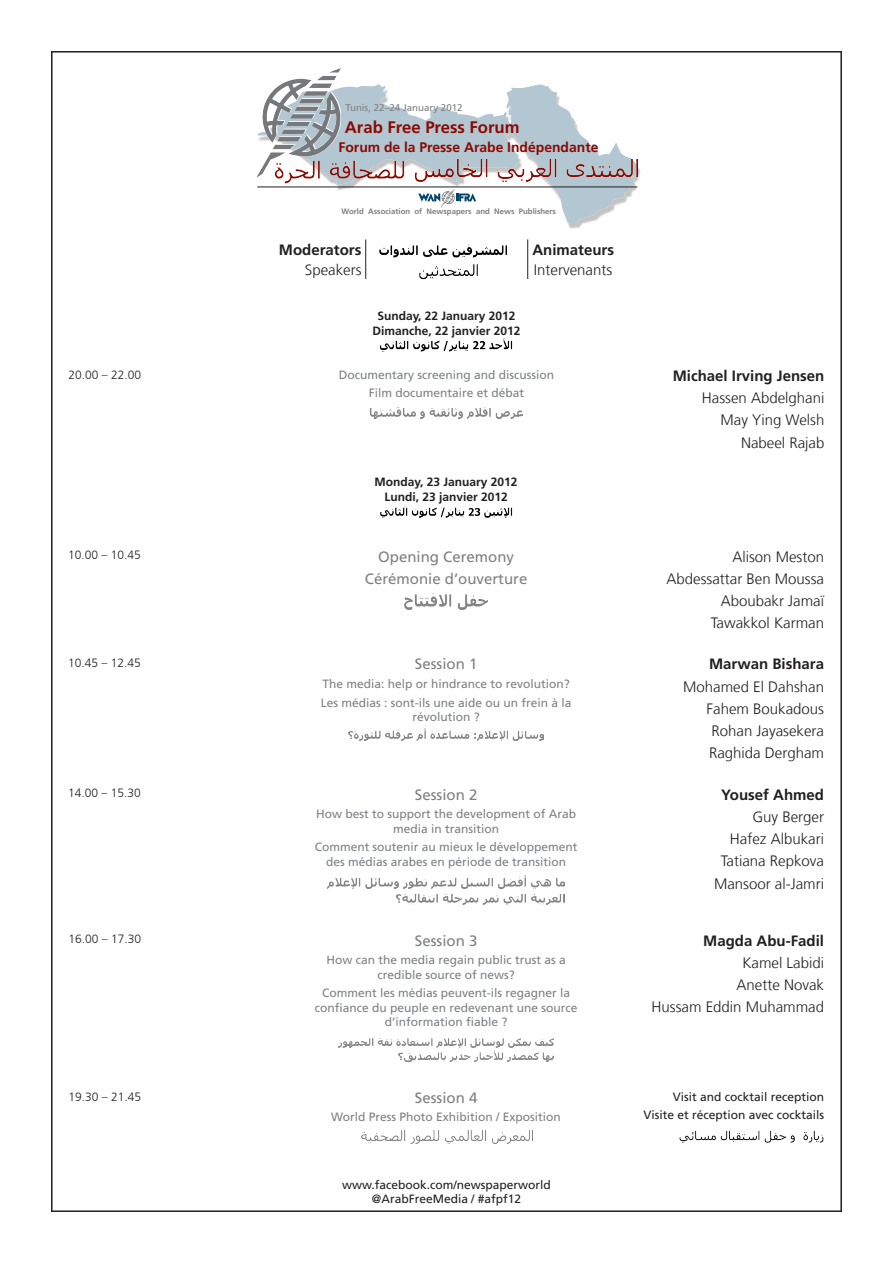
<style>
.page{position:relative;width:893px;height:1263px;background:#fff}
.page>*{position:absolute;margin:0;border:0;box-sizing:border-box;transform-origin:0 0}
.t1{font:700 16.65px "Frutiger LT Com";color:#8b0a02}
.t2{font:300 15px "Frutiger LT Com";color:#231f20}
.t3{font:700 15px "Frutiger LT Com";color:#231f20}
.t4{font:15px "Frutiger LT Com";color:#7e8083}
.t5{font:700 13.95px "Frutiger LT Com";color:#8b0a02}
.t6{font:12px/14.4px "Frutiger LT Com";color:#7e8083;text-align:center}
.t7{font:12px "Frutiger LT Com";color:#231f20}
.t8{font:700 12px "Frutiger LT Com";color:#231f20}
.t9{font:300 12px "Frutiger LT Com";color:#231f20}
.t10{font:9.75px "Frutiger LT Com";color:#7e8083}
.t11{font:700 7.8px "Frutiger LT Com";color:#7e8083}
</style>
<div class="page">
<img style="left:257px;top:84px;width:381px;height:139px">
<img style="left:257px;top:159px;width:381px;height:24px">
<hr style="left:257px;top:187px;width:380px;height:1px;background:#231f20">
<div style="left:341px;top:208px;width:215px;height:8px;background:#fff"></div>
<img style="left:258px;top:68px;width:83px;height:109px">
<svg style="left:418px;top:189px;width:58px;height:19px"></svg>
<hr style="left:365px;top:239px;width:1px;height:40px;background:#231f20">
<hr style="left:51px;top:51px;width:791px;height:2px;background:#231f20">
<hr style="left:51px;top:1210px;width:791px;height:2px;background:#231f20">
<hr style="left:51px;top:51px;width:2px;height:1161px;background:#231f20">
<hr style="left:840px;top:51px;width:2px;height:1161px;background:#231f20">
<img style="left:370px;top:407px;width:152px;height:11px">
<img style="left:405px;top:594px;width:83px;height:15px">
<img style="left:349px;top:728px;width:195px;height:13px">
<img style="left:328px;top:876px;width:237px;height:29px">
<img style="left:339px;top:1038px;width:215px;height:24px">
<img style="left:362px;top:1130px;width:171px;height:13px">
<img style="left:380px;top:339px;width:133px;height:13px">
<img style="left:381px;top:507px;width:132px;height:11px">
<img style="left:366px;top:239px;width:141px;height:20px">
<img style="left:419px;top:264px;width:59px;height:16px">
<hr style="left:527px;top:239px;width:1px;height:40px;background:#231f20">
<img style="left:679px;top:1130px;width:145px;height:13px">
<p class="t10" style="left:345px;top:102px;width:119px">Tunis, 22–24 January 2012</p>
<p class="t1" style="left:345px;top:117px;width:176px">Arab Free Press Forum</p>
<p class="t5" style="left:338px;top:139px;width:261px">Forum de la Presse Arabe Indépendante</p>
<p class="t11" style="left:341px;top:207px;width:216px">World Association of Newspapers and News Publishers</p>
<p class="t3" style="left:279px;top:241px;width:84px">Moderators</p>
<p class="t3" style="left:532px;top:241px;width:83px">Animateurs</p>
<p class="t2" style="left:305px;top:261px;width:58px">Speakers</p>
<p class="t2" style="left:534px;top:261px;width:80px">Intervenants</p>
<p class="t9" style="left:69px;top:367px;width:74px">20.00 – 22.00</p>
<p class="t8" style="left:377px;top:309px;width:140px">Sunday, 22 January 2012</p>
<p class="t8" style="left:372px;top:324px;width:150px">Dimanche, 22 janvier 2012</p>
<p class="t6" style="left:339px;top:367px;width:217px">Documentary screening and discussion</p>
<p class="t6" style="left:369px;top:386px;width:157px">Film documentaire et débat</p>
<p class="t3" style="left:673px;top:367px;width:153px">Michael Irving Jensen</p>
<p class="t2" style="left:702px;top:389px;width:124px">Hassen Abdelghani</p>
<p class="t2" style="left:721px;top:411px;width:105px">May Ying Welsh</p>
<p class="t2" style="left:741px;top:434px;width:85px">Nabeel Rajab</p>
<p class="t8" style="left:375px;top:475px;width:144px">Monday, 23 January 2012</p>
<p class="t8" style="left:384px;top:489px;width:125px">Lundi, 23 janvier 2012</p>
<p class="t9" style="left:68px;top:548px;width:74px">10.00 – 10.45</p>
<p class="t4" style="left:378px;top:548px;width:137px">Opening Ceremony</p>
<p class="t4" style="left:365px;top:570px;width:164px">Cérémonie d’ouverture</p>
<p class="t2" style="left:732px;top:548px;width:93px">Alison Meston</p>
<p class="t2" style="left:666px;top:570px;width:159px">Abdessattar Ben Moussa</p>
<p class="t2" style="left:721px;top:592px;width:105px">Aboubakr Jamaï</p>
<p class="t2" style="left:711px;top:614px;width:115px">Tawakkol Karman</p>
<p class="t9" style="left:68px;top:656px;width:74px">10.45 – 12.45</p>
<p class="t4" style="left:415px;top:655px;width:64px">Session 1</p>
<p class="t6" style="left:322px;top:677px;width:249px">The media: help or hindrance to revolution?</p>
<p class="t6" style="left:321px;top:695px;width:252px">Les médias : sont-ils une aide ou un frein à la révolution ?</p>
<p class="t3" style="left:709px;top:655px;width:117px">Marwan Bishara</p>
<p class="t2" style="left:683px;top:678px;width:142px">Mohamed El Dahshan</p>
<p class="t2" style="left:706px;top:700px;width:119px">Fahem Boukadous</p>
<p class="t2" style="left:711px;top:722px;width:114px">Rohan Jayasekera</p>
<p class="t2" style="left:709px;top:744px;width:117px">Raghida Dergham</p>
<p class="t9" style="left:68px;top:786px;width:74px">14.00 – 15.30</p>
<p class="t4" style="left:415px;top:785px;width:64px">Session 2</p>
<p class="t6" style="left:316px;top:807px;width:262px">How best to support the development of Arab media in transition</p>
<p class="t6" style="left:315px;top:840px;width:264px">Comment soutenir au mieux le développement des médias arabes en période de transition</p>
<p class="t3" style="left:721px;top:785px;width:104px">Yousef Ahmed</p>
<p class="t2" style="left:752px;top:808px;width:73px">Guy Berger</p>
<p class="t2" style="left:730px;top:830px;width:96px">Hafez Albukari</p>
<p class="t2" style="left:721px;top:852px;width:105px">Tatiana Repkova</p>
<p class="t2" style="left:714px;top:874px;width:111px">Mansoor al-Jamri</p>
<p class="t9" style="left:69px;top:932px;width:74px">16.00 – 17.30</p>
<p class="t4" style="left:415px;top:932px;width:64px">Session 3</p>
<p class="t6" style="left:326px;top:953px;width:241px">How can the media regain public trust as a credible source of news?</p>
<p class="t6" style="left:315px;top:986px;width:264px">Comment les médias peuvent-ils regagner la confiance du peuple en redevenant une source d’information fiable ?</p>
<p class="t3" style="left:703px;top:932px;width:122px">Magda Abu-Fadil</p>
<p class="t2" style="left:742px;top:954px;width:83px">Kamel Labidi</p>
<p class="t2" style="left:736px;top:976px;width:89px">Anette Novak</p>
<p class="t2" style="left:651px;top:998px;width:174px">Hussam Eddin Muhammad</p>
<p class="t9" style="left:69px;top:1089px;width:74px">19.30 – 21.45</p>
<p class="t4" style="left:415px;top:1089px;width:64px">Session 4</p>
<p class="t6" style="left:331px;top:1110px;width:231px">World Press Photo Exhibition / Exposition</p>
<p class="t7" style="left:673px;top:1089px;width:153px">Visit and cocktail reception</p>
<p class="t7" style="left:644px;top:1108px;width:182px">Visite et réception avec cocktails</p>
<p class="t7" style="left:342px;top:1177px;width:210px">www.facebook.com/newspaperworld</p>
<p class="t7" style="left:372px;top:1191px;width:151px">@ArabFreeMedia / #afpf12</p>
</div>
